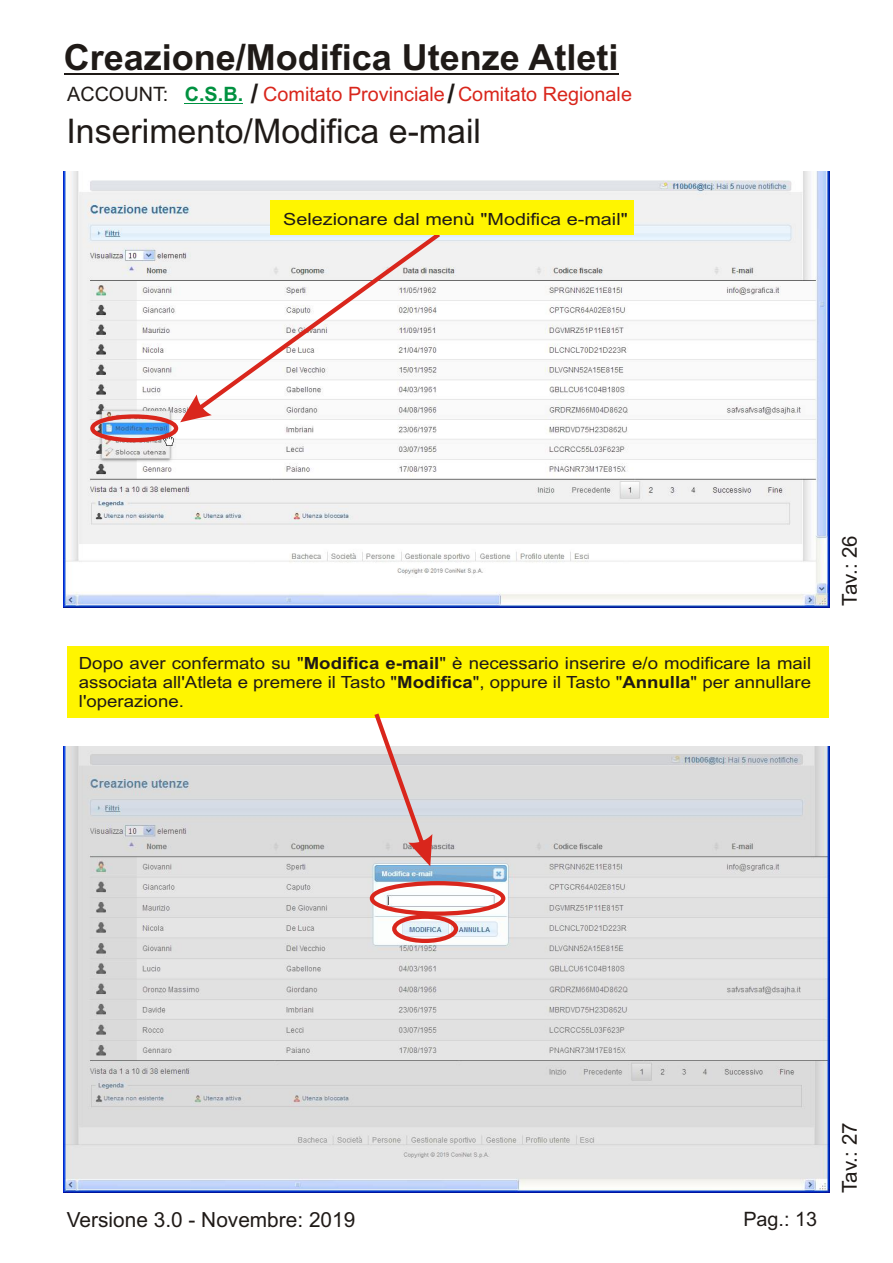
<style>
.page{position:relative;width:893px;height:1263px;background:#fff}
.page>*{position:absolute;margin:0;border:0;box-sizing:border-box;transform-origin:0 0}
.t1{font:700 36px "Arial";color:#1f1a17}
.t2{font:33.9px "Arial";color:#1f1a17}
.t3{font:20.85px "Arial";color:#1f1a17}
.t4{font:20.55px "Arial";color:#1f1a17}
.t5{font:19.8px "Arial";color:#d9261c}
.t6{font:19.8px "Arial";color:#1f1a17}
.t7{font:16.8px/18.8px "Arial";color:#1f1a17;text-align:justify;scale:1.11 1}
.t8{font:16.8px "Arial";color:#1f1a17;scale:1.18 1}
.s1{color:#1f1a17}
.s2{font-weight:700;color:#009140}
.s3{font-weight:700;font-size:26.55px;color:#1f1a17}
.s4{font-weight:700}
</style>
<div class="page">
<hr style="left:64px;top:73px;width:554px;height:2px;background:#1f1a17">
<hr style="left:185px;top:103px;width:58px;height:1px;background:#009140">
<div style="left:67px;top:646px;width:762px;height:71px;background:#fff500"></div>
<img style="left:64px;top:172px;width:765px;height:436px">
<div style="left:90px;top:414px;width:88px;height:28px;border:4px solid #d9261c;border-radius:50%"></div>
<svg style="left:180px;top:233px;width:260px;height:189px"></svg>
<img style="left:64px;top:746px;width:765px;height:446px">
<div style="left:270px;top:200px;width:364px;height:35px;background:#fff500"></div>
<div style="left:370px;top:881px;width:135px;height:35px;border:4px solid #d9261c;border-radius:50%"></div>
<svg style="left:374px;top:713px;width:58px;height:153px"></svg>
<div style="left:392px;top:914px;width:66px;height:29px;border:4px solid #d9261c;border-radius:50%"></div>
<h1 class="t1" style="left:64px;top:44px;width:556px">Creazione/Modifica Utenze Atleti</h1>
<p class="t5" style="left:67px;top:87px;width:566px"><span class="s1">ACCOUNT:</span> <span class="s2">C.S.B.</span> <span class="s3">/</span> Comitato Provinciale<span class="s3">/</span> Comitato Regionale</p>
<h2 class="t2" style="left:66px;top:119px;width:416px">Inserimento/Modifica e-mail</h2>
<p class="t8" style="left:283px;top:213px;width:293px">Selezionare dal menù "Modifica e-mail"</p>
<p class="t7" style="left:79px;top:655px;width:661px">Dopo aver confermato su "<span class="s4">Modifica e-mail</span>" è necessario inserire e/o modificare la mail associata all'Atleta e premere il Tasto "<span class="s4">Modifica</span>", oppure il Tasto "<span class="s4">Annulla</span>" per annullare l'operazione.</p>
<p class="t4" style="left:842px;top:606px;width:72px;rotate:-90deg">Tav.: 26</p>
<p class="t3" style="left:67px;top:1212px;width:290px">Versione 3.0 - Novembre: 2019</p>
<p class="t6" style="left:743px;top:1212px;width:75px">Pag.: 13</p>
<p class="t4" style="left:842px;top:1193px;width:72px;rotate:-90deg">Tav.: 27</p>
</div>
